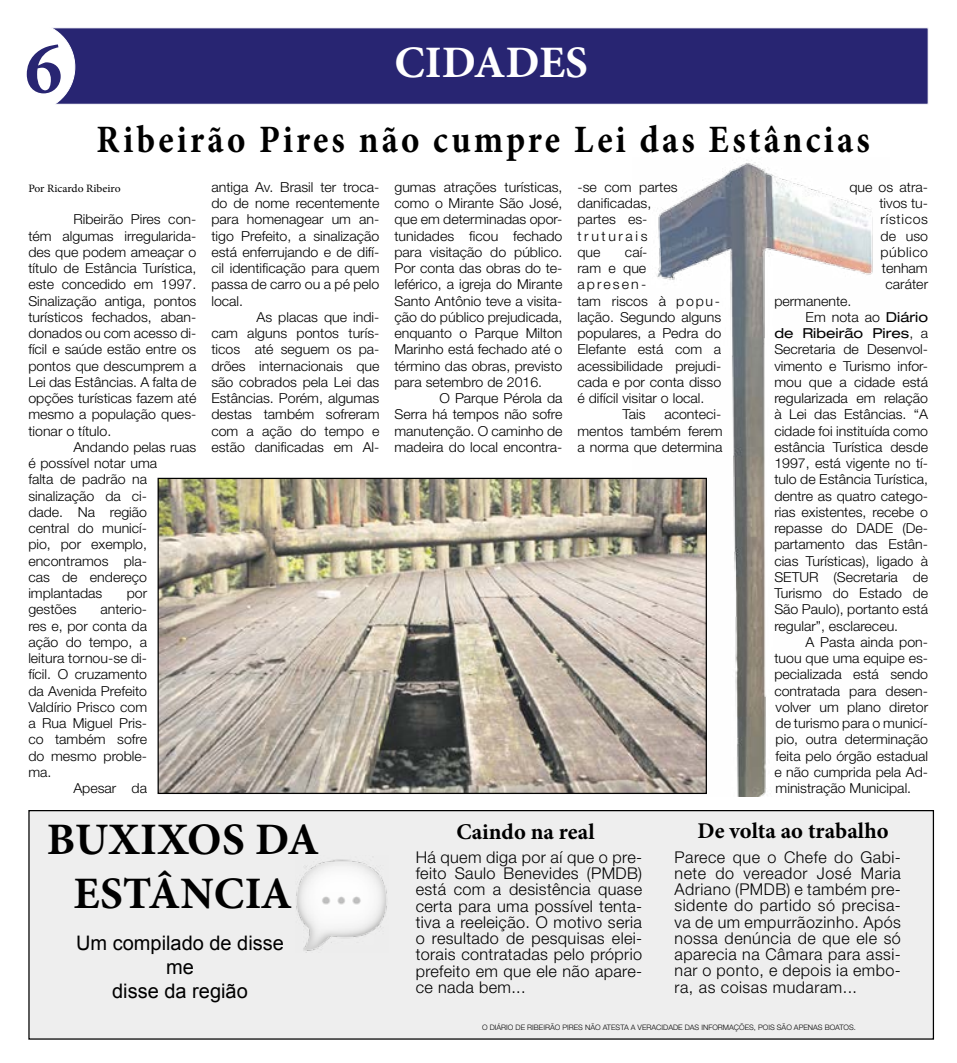
<style>
.page{position:relative;width:957px;height:1063px;background:#fff}
.page>*{position:absolute;margin:0;border:0;box-sizing:border-box;transform-origin:0 0}
.t1{font:700 75px "Minion Pro";color:#282572}
.t2{font:700 45px/54px "Minion Pro";letter-spacing:.005em;color:#000;text-align:center}
.t3{font:700 45px "Minion Pro";color:#fff}
.t4{font:700 38.75px "Minion Pro";letter-spacing:.09em;color:#000;scale:.9 1}
.t5{font:700 22.5px "Minion Pro";color:#000}
.t6{font:20px/24px "Arial";color:#000;text-align:center}
.t7{font:300 16.25px/16.2px "Helvetica Neue LT Std";letter-spacing:.025em;color:#000;text-align:justify}
.t8{font:300 13.75px/16.2px "Helvetica Neue LT Std";color:#000;text-align:justify}
.t9{font:expanded 13.75px "Helvetica Neue";color:#000}
.t10{font:300 13.75px "Helvetica Neue LT Std";letter-spacing:.15em;color:#000}
.t11{font:300 13.75px "Helvetica Neue LT Std";letter-spacing:.05em;color:#000}
.t12{font:300 13.75px "Helvetica Neue LT Std";letter-spacing:.035em;color:#000}
.t13{font:11.25px "Minion Pro";color:#000}
.t14{font:300 7.5px "Helvetica Neue LT Std";color:#000}
.s1{font-family:"Helvetica Neue";font-weight:400;font-stretch:expanded}
.s2{font-family:"Helvetica Neue LT Std";font-weight:300;font-stretch:normal}
</style>
<div class="page">
<div style="left:75px;top:27px;width:854px;height:78px;background:#282572"></div>
<svg style="left:52px;top:27px;width:23px;height:78px"></svg>
<img style="left:632px;top:162px;width:241px;height:635px">
<img style="left:160px;top:480px;width:545px;height:312px">
<div style="left:28px;top:810px;width:906px;height:230px;background:#eee"></div>
<img style="left:295px;top:855px;width:93px;height:97px">
<h1 class="t1" style="left:25px;top:16px;width:39px">6</h1>
<h2 class="t3" style="left:394px;top:31px;width:195px">CIDADES</h2>
<h3 class="t4" style="left:97px;top:112px;width:861px">Ribeirão Pires não cumpre Lei das Estâncias</h3>
<p class="t13" style="left:28px;top:181px;width:94px">Por Ricardo Ribeiro</p>
<p class="t8" style="left:28px;top:211px;width:170px;text-indent:45px">Ribeirão Pires con&shy;tém algumas irregularida&shy;des que podem ameaçar o título de Estância Turística, este concedido em 1997.<br>Sinalização antiga, pontos turísticos fechados, aban&shy;donados ou com acesso di&shy;fícil e saúde estão entre os pontos que descumprem a Lei das Estâncias. A falta de opções turísticas fazem até mesmo a população ques&shy;tionar o título.</p>
<p class="t8" style="left:28px;top:438px;width:169px;text-align:left;text-indent:45px">Andando pelas ruas é possível notar uma<br>falta de padrão na sinalização da ci-<br>dade. Na região<br>central do municí-<br>pio, por exemplo, encontramos pla-<br>cas de endereço implantadas</p>
<p class="t8" style="left:127px;top:585px;width:22px">por</p>
<p class="t8" style="left:28px;top:601px;width:120px;text-indent:72px">anterio&shy;res e, por conta da ação do tempo, a leitura tornou-se di&shy;fícil. O cruzamento da Avenida Prefeito Valdírio Prisco com a Rua Miguel Pris&shy;co também sofre do mesmo proble&shy;ma.</p>
<p class="t8" style="left:73px;top:780px;width:75px">Apesar da</p>
<p class="t8" style="left:28px;top:601px;width:50px">gestões</p>
<p class="t8" style="left:211px;top:178px;width:170px">antiga Av. Brasil ter troca&shy;do de nome recentemente para homenagear um an&shy;tigo Prefeito, a sinalização está enferrujando e de difí&shy;cil identificação para quem passa de carro ou a pé pelo local.</p>
<p class="t8" style="left:211px;top:308px;width:170px;text-indent:45px">As placas que indi&shy;cam alguns pontos turís&shy;ticos até seguem os pa&shy;drões internacionais que são cobrados pela Lei das Estâncias. Porém, algumas destas também sofreram com a ação do tempo e estão danificadas em Al-</p>
<h2 class="t2" style="left:47px;top:812px;width:274px">BUXIXOS DA<br>ESTÂNCIA</h2>
<h3 class="t6" style="left:76px;top:931px;width:209px">Um compilado de disse me<br>disse da região</h3>
<p class="t8" style="left:394px;top:178px;width:170px">gumas atrações turísticas, como o Mirante São José, que em determinadas opor&shy;tunidades ficou fechado para visitação do público.<br>Por conta das obras do te&shy;leférico, a igreja do Mirante Santo Antônio teve a visita&shy;ção do público prejudicada, enquanto o Parque Milton Marinho está fechado até o término das obras, previsto para setembro de 2016.</p>
<p class="t8" style="left:394px;top:390px;width:170px;text-indent:45px">O Parque Pérola da Serra há tempos não sofre manutenção. O caminho de madeira do local encontra-</p>
<p class="t8" style="left:577px;top:178px;width:102px;text-align:left">-se com partes danificadas, partes es&shy;truturais<br>que</p>
<p class="t8" style="left:625px;top:243px;width:24px">caí-</p>
<p class="t8" style="left:577px;top:260px;width:70px">ram e que</p>
<p class="t10" style="left:577px;top:276px;width:70px">apresen-</p>
<p class="t8" style="left:577px;top:292px;width:144px">tam riscos à popu-</p>
<p class="t8" style="left:577px;top:308px;width:145px">lação. Segundo alguns</p>
<p class="t8" style="left:577px;top:325px;width:145px">populares, a Pedra do</p>
<p class="t8" style="left:577px;top:341px;width:145px">Elefante está com a</p>
<p class="t8" style="left:577px;top:357px;width:145px">acessibilidade prejudi-</p>
<p class="t8" style="left:577px;top:373px;width:145px">cada e por conta disso</p>
<p class="t8" style="left:577px;top:390px;width:128px">é difícil visitar o local.</p>
<p class="t8" style="left:622px;top:406px;width:25px">Tais</p>
<p class="t8" style="left:577px;top:406px;width:147px;text-indent:87px">aconteci&shy;mentos também ferem a norma que determina</p>
<p class="t8" style="left:849px;top:178px;width:80px">que os atra-</p>
<p class="t8" style="left:879px;top:195px;width:50px">tivos tu-</p>
<p class="t11" style="left:880px;top:211px;width:49px">rísticos</p>
<p class="t8" style="left:880px;top:227px;width:49px">de uso</p>
<p class="t12" style="left:880px;top:243px;width:49px">público</p>
<p class="t8" style="left:882px;top:260px;width:47px">tenham</p>
<p class="t8" style="left:885px;top:276px;width:44px">caráter</p>
<p class="t8" style="left:774px;top:292px;width:79px">permanente.</p>
<p class="t8" style="left:805px;top:308px;width:124px">Em nota ao <span class="s1">Diário</span></p>
<p class="t9" style="left:774px;top:325px;width:155px">de Ribeirão Pires<span class="s2">, a</span></p>
<p class="t8" style="left:774px;top:341px;width:155px">Secretaria de Desenvol&shy;vimento e Turismo infor&shy;mou que a cidade está regularizada em relação à Lei das Estâncias. “A cidade foi instituída como estância Turística desde 1997, está vigente no tí&shy;tulo de Estância Turística, dentre as quatro catego&shy;rias existentes, recebe o repasse do DADE (De&shy;partamento das Estân&shy;cias Turísticas), ligado à SETUR (Secretaria de Turismo do Estado de São Paulo), portanto está regular”, esclareceu.</p>
<p class="t8" style="left:774px;top:633px;width:155px;text-indent:31px">A Pasta ainda pon&shy;tuou que uma equipe es&shy;pecializada está sendo contratada para desen&shy;volver um plano diretor de turismo para o municí&shy;pio, outra determinação feita pelo órgão estadual e não cumprida pela Ad&shy;ministração Municipal.</p>
<h3 class="t5" style="left:456px;top:816px;width:140px">Caindo na real</h3>
<h3 class="t5" style="left:697px;top:815px;width:192px">De volta ao trabalho</h3>
<p class="t7" style="left:416px;top:849px;width:228px">Há quem diga por aí que o pre&shy;feito Saulo Benevides (PMDB) está com a desistência quase certa para uma possível tenta&shy;tiva a reeleição. O motivo seria o resultado de pesquisas elei&shy;torais contratadas pelo próprio prefeito em que ele não apare&shy;ce nada bem...</p>
<p class="t7" style="left:674px;top:848px;width:228px">Parece que o Chefe do Gabi&shy;nete do vereador José Maria Adriano (PMDB) e também pre&shy;sidente do partido só precisa&shy;va de um empurrãozinho. Após nossa denúncia de que ele só aparecia na Câmara para assi&shy;nar o ponto, e depois ia embo&shy;ra, as coisas mudaram...</p>
<p class="t14" style="left:482px;top:1022px;width:375px">O DIÁRIO DE RIBEIRÃO PIRES NÃO ATESTA A VERACIDADE DAS INFORMAÇÕES, POIS SÃO APENAS BOATOS.</p>
</div>
